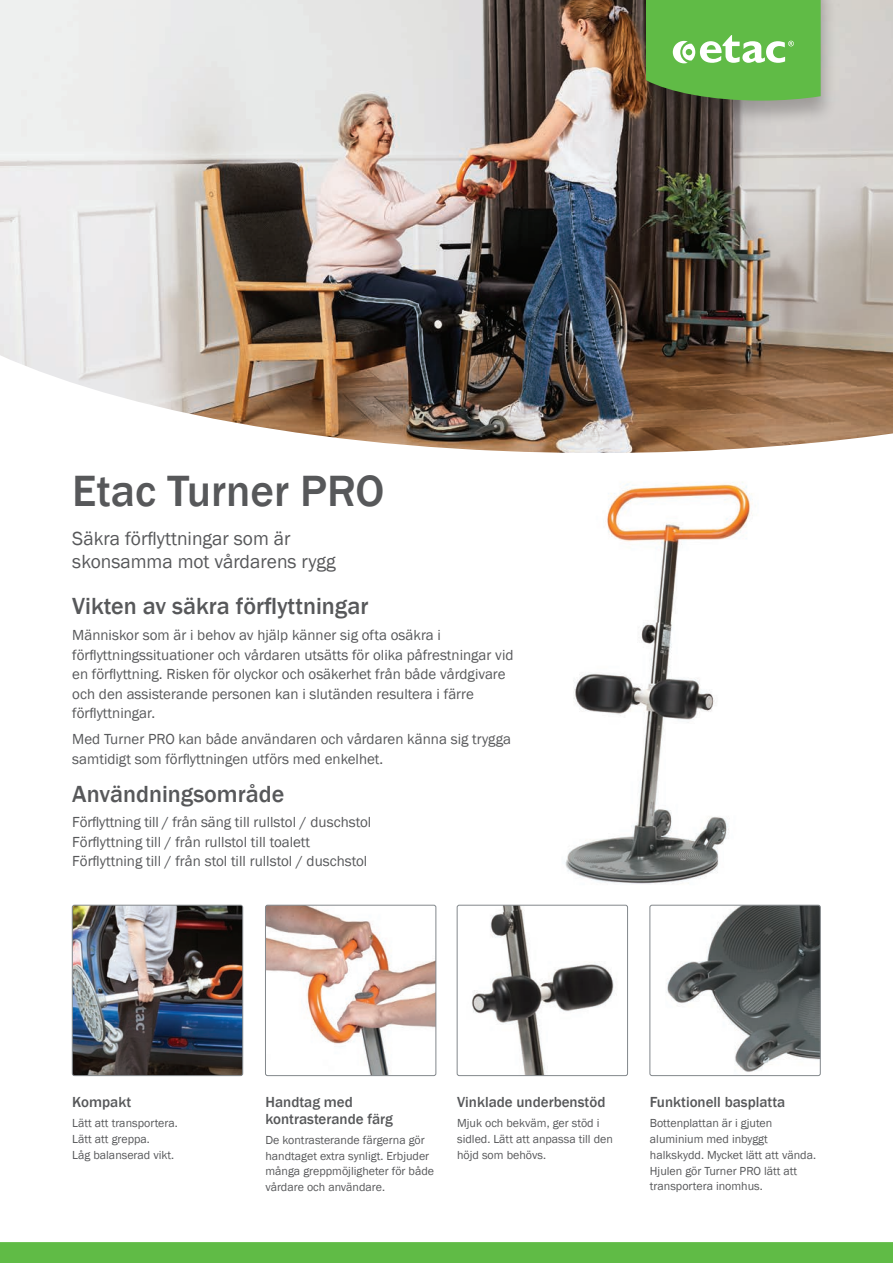
<style>
.page{position:relative;width:893px;height:1263px;background:#fff}
.page>*{position:absolute;margin:0;border:0;box-sizing:border-box;transform-origin:0 0}
.t1{font:500 45px "Franklin Gothic";color:#57585a}
.t2{font:500 24px "Franklin Gothic";color:#57585a}
.t3{font:19.5px/22.5px "Franklin Gothic";color:#57585a}
.t4{font:15px/19.5px "Franklin Gothic";color:#57585a}
.t5{font:500 15px/16.5px "Franklin Gothic";color:#57585a}
.t6{font:12px/15.8px "Franklin Gothic";color:#57585a}
</style>
<div class="page">
<img style="left:0;top:0;width:893px;height:342px">
<img style="left:72px;top:905px;width:171px;height:169px">
<div style="left:72px;top:905px;width:171px;height:171px;border:1px solid #83888c;border-radius:2px"></div>
<img style="left:265px;top:905px;width:171px;height:169px">
<div style="left:265px;top:905px;width:171px;height:171px;border:1px solid #83888c;border-radius:2px"></div>
<img style="left:457px;top:905px;width:157px;height:169px">
<div style="left:457px;top:905px;width:171px;height:171px;border:1px solid #83888c;border-radius:2px"></div>
<img style="left:666px;top:907px;width:153px;height:165px">
<div style="left:649px;top:905px;width:172px;height:171px;border:1px solid #83888c;border-radius:2px"></div>
<img style="left:565px;top:482px;width:188px;height:402px">
<img style="left:0;top:342px;width:893px;height:111px">
<div style="left:634px;top:0;width:203px;height:127px;background:#231f20;opacity:.3"></div>
<svg style="left:646px;top:0;width:175px;height:101px;background:#6bba53"></svg>
<div style="left:0;top:1242px;width:893px;height:21px;background:#60bb46"></div>
<h1 class="t1" style="left:72px;top:463px;width:314px">Etac Turner PRO</h1>
<h3 class="t3" style="left:72px;top:528px;width:265px">Säkra förflyttningar som är skonsamma mot vårdarens rygg</h3>
<h2 class="t2" style="left:72px;top:591px;width:298px">Vikten av säkra förflyttningar</h2>
<p class="t4" style="left:72px;top:626px;width:443px">Människor som är i behov av hjälp känner sig ofta osäkra i förflyttningssituationer och vårdaren utsätts för olika påfrestningar vid en förflyttning. Risken för olyckor och osäkerhet från både vårdgivare och den assisterande personen kan i slutänden resultera i färre förflyttningar.</p>
<p class="t4" style="left:72px;top:730px;width:440px">Med Turner PRO kan både användaren och vårdaren känna sig trygga samtidigt som förflyttningen utförs med enkelhet.</p>
<h2 class="t2" style="left:72px;top:779px;width:214px">Användningsområde</h2>
<p class="t4" style="left:72px;top:813px;width:301px">Förflyttning till / från säng till rullstol / duschstol<br>Förflyttning till / från rullstol till toalett<br>Förflyttning till / från stol till rullstol / duschstol</p>
<p class="t5" style="left:72px;top:1094px;width:60px">Kompakt</p>
<p class="t6" style="left:72px;top:1116px;width:107px">Lätt att transportera.<br>Lätt att greppa.<br>Låg balanserad vikt.</p>
<p class="t5" style="left:265px;top:1094px;width:129px">Handtag med kontrasterande färg</p>
<p class="t6" style="left:265px;top:1132px;width:170px">De kontrasterande färgerna gör handtaget extra synligt. Erbjuder många greppmöjligheter för både vårdare och användare.</p>
<p class="t5" style="left:457px;top:1094px;width:150px">Vinklade underbenstöd</p>
<p class="t6" style="left:457px;top:1116px;width:157px">Mjuk och bekväm, ger stöd i sidled. Lätt att anpassa till den höjd som behövs.</p>
<p class="t5" style="left:650px;top:1094px;width:137px">Funktionell basplatta</p>
<p class="t6" style="left:650px;top:1116px;width:168px">Bottenplattan är i gjuten aluminium med inbyggt halkskydd. Mycket lätt att vända.<br>Hjulen gör Turner PRO lätt att transportera inomhus.</p>
</div>
